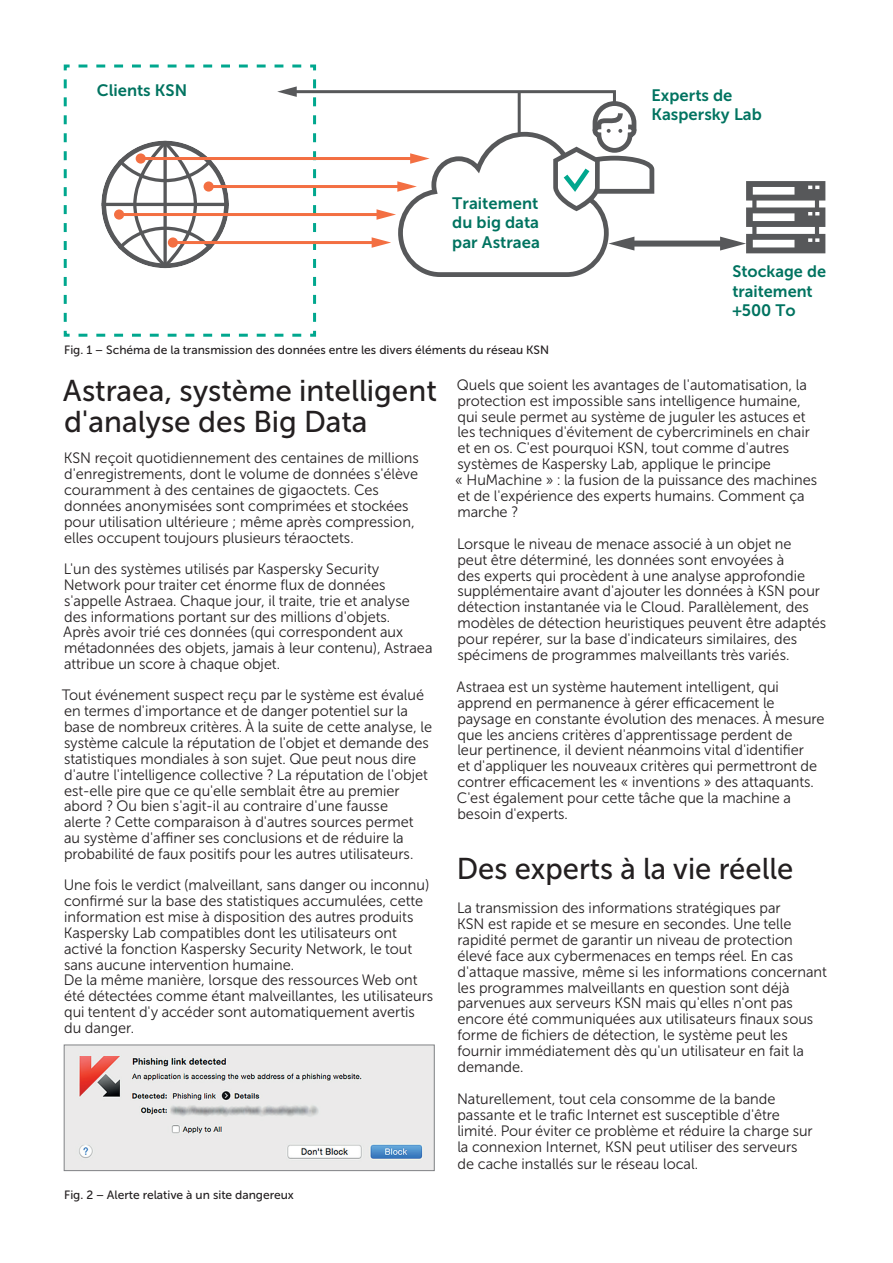
<style>
.page{position:relative;width:893px;height:1263px;background:#fff}
.page>*{position:absolute;margin:0;border:0;box-sizing:border-box;transform-origin:0 0}
.t1{font:30px/31.5px "Museo Sans Cyrl 500";color:#231f20}
.t2{font:16.5px/19.5px "Museo Sans Cyrl 700";color:#007360}
.t3{font:15px/15.9px "Museo Sans Cyrl 300";color:#231f20}
.t4{font:12px "Museo Sans Cyrl 500";color:#231f20}
</style>
<div class="page">
<div style="left:630px;top:241px;width:95px;height:6px;background:#57585a"></div>
<svg style="left:720px;top:181px;width:105px;height:72px"></svg>
<svg style="left:64px;top:65px;width:590px;height:272px"></svg>
<img style="left:66px;top:1046px;width:367px;height:123px">
<div style="left:64px;top:1044px;width:371px;height:127px;border:1px solid #808285"></div>
<p class="t2" style="left:97px;top:81px;width:92px">Clients KSN</p>
<p class="t2" style="left:452px;top:193px;width:89px;text-align:justify">Traitement du big data par Astraea</p>
<p class="t4" style="left:64px;top:344px;width:486px">Fig. 1 – Schéma de la transmission des données entre les divers éléments du réseau KSN</p>
<p class="t2" style="left:651px;top:85px;width:112px">Experts de<br>Kaspersky Lab</p>
<p class="t2" style="left:732px;top:262px;width:95px">Stockage de traitement +500 To</p>
<h1 class="t1" style="left:63px;top:375px;width:375px">Astraea, système intelligent d'analyse des Big Data</h1>
<p class="t3" style="left:64px;top:450px;width:357px">KSN reçoit quotidiennement des centaines de millions d'enregistrements, dont le volume de données s'élève couramment à des centaines de gigaoctets. Ces données anonymisées sont comprimées et stockées pour utilisation ultérieure ; même après compression, elles occupent toujours plusieurs téraoctets.</p>
<p class="t3" style="left:63px;top:561px;width:371px">L'un des systèmes utilisés par Kaspersky Security Network pour traiter cet énorme flux de données s'appelle Astraea. Chaque jour, il traite, trie et analyse des informations portant sur des millions d'objets.<br>Après avoir trié ces données (qui correspondent aux métadonnées des objets, jamais à leur contenu), Astraea attribue un score à chaque objet.</p>
<p class="t3" style="left:62px;top:687px;width:372px">Tout événement suspect reçu par le système est évalué en termes d'importance et de danger potentiel sur la base de nombreux critères. À la suite de cette analyse, le système calcule la réputation de l'objet et demande des statistiques mondiales à son sujet. Que peut nous dire d'autre l'intelligence collective ? La réputation de l'objet est-elle pire que ce qu'elle semblait être au premier abord ? Ou bien s'agit-il au contraire d'une fausse<br>alerte ? Cette comparaison à d'autres sources permet<br>au système d'affiner ses conclusions et de réduire la probabilité de faux positifs pour les autres utilisateurs.</p>
<p class="t3" style="left:64px;top:877px;width:371px">Une fois le verdict (malveillant, sans danger ou inconnu) confirmé sur la base des statistiques accumulées, cette information est mise à disposition des autres produits Kaspersky Lab compatibles dont les utilisateurs ont activé la fonction Kaspersky Security Network, le tout sans aucune intervention humaine.<br>De la même manière, lorsque des ressources Web ont été détectées comme étant malveillantes, les utilisateurs qui tentent d'y accéder sont automatiquement avertis du danger.</p>
<p class="t4" style="left:64px;top:1188px;width:231px">Fig. 2 – Alerte relative à un site dangereux</p>
<p class="t3" style="left:455px;top:377px;width:364px">Quels que soient les avantages de l'automatisation, la protection est impossible sans intelligence humaine, qui seule permet au système de juguler les astuces et les techniques d'évitement de cybercriminels en chair et en os. C'est pourquoi KSN, tout comme d'autres systèmes de Kaspersky Lab, applique le principe<br>« HuMachine » : la fusion de la puissance des machines et de l'expérience des experts humains. Comment ça marche ?</p>
<p class="t3" style="left:457px;top:536px;width:371px">Lorsque le niveau de menace associé à un objet ne<br>peut être déterminé, les données sont envoyées à<br>des experts qui procèdent à une analyse approfondie supplémentaire avant d'ajouter les données à KSN pour détection instantanée via le Cloud. Parallèlement, des modèles de détection heuristiques peuvent être adaptés pour repérer, sur la base d'indicateurs similaires, des spécimens de programmes malveillants très variés.</p>
<p class="t3" style="left:456px;top:679px;width:370px">Astraea est un système hautement intelligent, qui apprend en permanence à gérer efficacement le paysage en constante évolution des menaces. À mesure que les anciens critères d'apprentissage perdent de<br>leur pertinence, il devient néanmoins vital d'identifier<br>et d'appliquer les nouveaux critères qui permettront de contrer efficacement les « inventions » des attaquants.<br>C'est également pour cette tâche que la machine a besoin d'experts.</p>
<h1 class="t1" style="left:457px;top:853px;width:338px">Des experts à la vie réelle</h1>
<p class="t3" style="left:457px;top:900px;width:371px">La transmission des informations stratégiques par<br>KSN est rapide et se mesure en secondes. Une telle rapidité permet de garantir un niveau de protection élevé face aux cybermenaces en temps réel. En cas d'attaque massive, même si les informations concernant les programmes malveillants en question sont déjà parvenues aux serveurs KSN mais qu'elles n'ont pas encore été communiquées aux utilisateurs finaux sous forme de fichiers de détection, le système peut les fournir immédiatement dès qu'un utilisateur en fait la demande.</p>
<p class="t3" style="left:457px;top:1091px;width:357px">Naturellement, tout cela consomme de la bande passante et le trafic Internet est susceptible d'être limité. Pour éviter ce problème et réduire la charge sur la connexion Internet, KSN peut utiliser des serveurs de cache installés sur le réseau local.</p>
</div>
